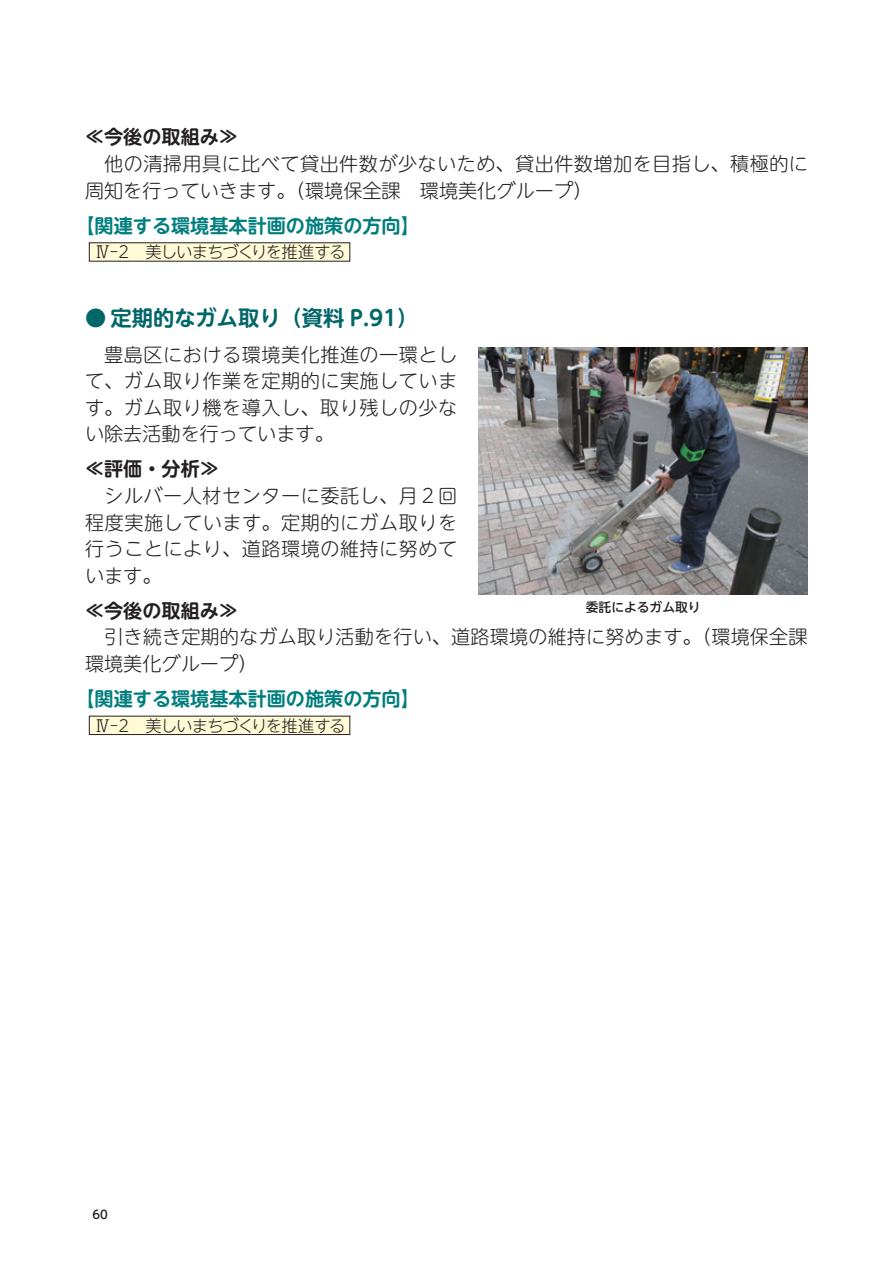
<style>
.page{position:relative;width:893px;height:1263px;background:#fff}
.page>*{position:absolute;margin:0;border:0;box-sizing:border-box;transform-origin:0 0}
.t1{font:700 21.3px "UD Shin M Go Pro De";color:#016668}
.t2{font:300 19.2px/26.5px "UD Shin M Go Pro";letter-spacing:.025em;color:#231f20}
.t3{font:700 19.2px "UD Shin M Go Pro De";color:#007e7d}
.t4{font:700 19.2px "UD Shin M Go Pro De";color:#231f20}
.t5{font:300 16.2px "UD Shin M Go Pro";letter-spacing:-.055em;color:#231f20}
.t6{font:500 12.75px "UD Shin M Go Pro";color:#231f20}
.t7{font:500 11.7px "UD Shin M Go Pro";color:#231f20}
</style>
<div class="page">
<div style="left:89px;top:243px;width:261px;height:18px;background:#fffbd6"></div>
<div style="left:89px;top:716px;width:261px;height:18px;background:#fffbd6"></div>
<div style="left:89px;top:716px;width:261px;height:19px;border:1px solid #231f20"></div>
<img style="left:479px;top:348px;width:329px;height:247px">
<p class="t4" style="left:85px;top:121px;width:155px">≪今後の取組み≫</p>
<p class="t2" style="left:85px;top:149px;width:725px;text-indent:19px">他の清掃用具に比べて貸出件数が少ないため、貸出件数増加を目指し、積極的に周知を行っていきます。（環境保全課　環境美化グループ）</p>
<p class="t3" style="left:75px;top:210px;width:346px">【関連する環境基本計画の施策の方向】</p>
<p class="t5" style="left:95px;top:239px;width:252px">Ⅳ-2　美しいまちづくりを推進する</p>
<p class="t1" style="left:85px;top:301px;width:335px">● 定期的なガム取り（資料 P.91）</p>
<p class="t2" style="left:85px;top:340px;width:374px;text-align:justify;text-indent:19px">豊島区における環境美化推進の一環として、ガム取り作業を定期的に実施しています。ガム取り機を導入し、取り残しの少ない除去活動を行っています。</p>
<p class="t4" style="left:85px;top:453px;width:135px">≪評価・分析≫</p>
<p class="t2" style="left:85px;top:481px;width:374px;text-align:justify;text-indent:19px">シルバー人材センターに委託し、月２回程度実施しています。定期的にガム取りを行うことにより、道路環境の維持に努めています。</p>
<p class="t4" style="left:85px;top:595px;width:155px">≪今後の取組み≫</p>
<p class="t2" style="left:85px;top:623px;width:743px;text-indent:19px">引き続き定期的なガム取り活動を行い、道路環境の維持に努めます。（環境保全課　環境美化グループ）</p>
<p class="t3" style="left:75px;top:683px;width:346px">【関連する環境基本計画の施策の方向】</p>
<p class="t5" style="left:95px;top:712px;width:252px">Ⅳ-2　美しいまちづくりを推進する</p>
<p class="t6" style="left:586px;top:597px;width:116px">委託によるガム取り</p>
<p class="t7" style="left:92px;top:1205px;width:17px">60</p>
</div>
